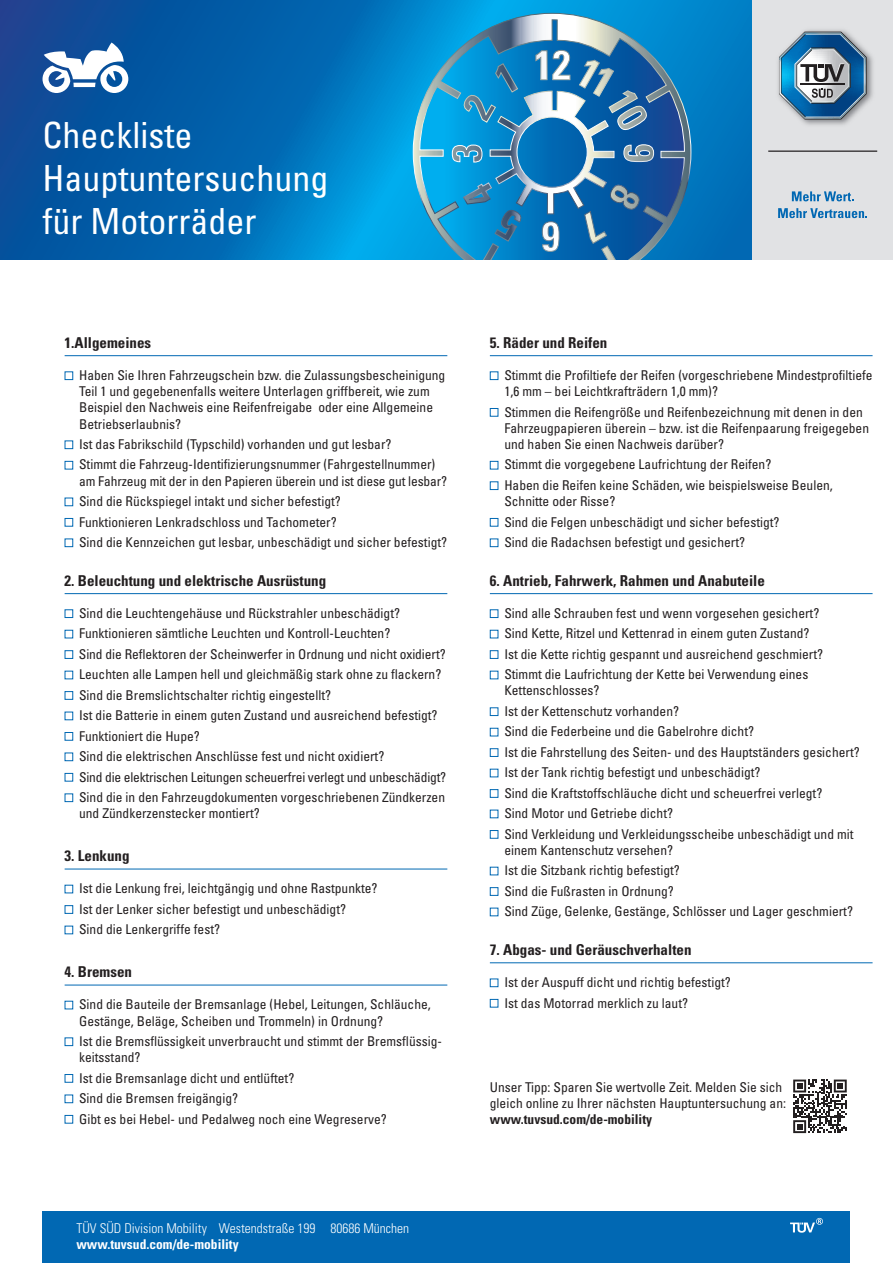
<style>
.page{position:relative;width:893px;height:1263px;background:#fff}
.page>*{position:absolute;margin:0;border:0;box-sizing:border-box;transform-origin:0 0}
.t1{font:condensed 36px/43.2px "Univers";color:#fff}
.bereich{font:700 condensed 15px "Univers";color:#231f20}
.t2{font:condensed 13.5px/16.2px "Univers";color:#231f20}
.Deckblatt-Fliegensch{font:300 condensed 13.5px "Univers";color:#fff}
.Deckblatt-Fliegensch-2{font:700 condensed 13.5px "Univers";color:#fff}
.s1{font-weight:700}
</style>
<div class="page">
<svg style="left:0;top:0;width:752px;height:260px;background:#026bb4"></svg>
<hr style="left:65px;top:355px;width:382px;height:1px;background:#0168b3">
<hr style="left:65px;top:593px;width:382px;height:1px;background:#0168b3">
<hr style="left:65px;top:869px;width:382px;height:1px;background:#0168b3">
<hr style="left:65px;top:985px;width:382px;height:1px;background:#0168b3">
<div style="left:65px;top:371px;width:8px;height:9px;border:1px solid #0168b3"></div>
<div style="left:65px;top:440px;width:8px;height:9px;border:1px solid #0168b3"></div>
<div style="left:65px;top:461px;width:8px;height:8px;border:1px solid #0168b3"></div>
<div style="left:65px;top:518px;width:8px;height:9px;border:1px solid #0168b3"></div>
<div style="left:65px;top:538px;width:8px;height:9px;border:1px solid #0168b3"></div>
<div style="left:65px;top:609px;width:8px;height:9px;border:1px solid #0168b3"></div>
<div style="left:65px;top:650px;width:8px;height:9px;border:1px solid #0168b3"></div>
<div style="left:65px;top:691px;width:8px;height:9px;border:1px solid #0168b3"></div>
<div style="left:65px;top:732px;width:8px;height:9px;border:1px solid #0168b3"></div>
<div style="left:65px;top:752px;width:8px;height:9px;border:1px solid #0168b3"></div>
<div style="left:65px;top:773px;width:8px;height:8px;border:1px solid #0168b3"></div>
<div style="left:65px;top:793px;width:8px;height:9px;border:1px solid #0168b3"></div>
<div style="left:65px;top:905px;width:8px;height:9px;border:1px solid #0168b3"></div>
<div style="left:65px;top:1037px;width:8px;height:9px;border:1px solid #0168b3"></div>
<div style="left:65px;top:1074px;width:8px;height:9px;border:1px solid #0168b3"></div>
<div style="left:65px;top:1094px;width:8px;height:9px;border:1px solid #0168b3"></div>
<div style="left:65px;top:1115px;width:8px;height:8px;border:1px solid #0168b3"></div>
<hr style="left:490px;top:355px;width:383px;height:1px;background:#0168b3">
<hr style="left:490px;top:593px;width:383px;height:1px;background:#0168b3">
<hr style="left:490px;top:962px;width:383px;height:1px;background:#0168b3">
<div style="left:490px;top:371px;width:8px;height:9px;border:1px solid #0168b3"></div>
<div style="left:490px;top:408px;width:8px;height:9px;border:1px solid #0168b3"></div>
<div style="left:490px;top:461px;width:8px;height:8px;border:1px solid #0168b3"></div>
<div style="left:490px;top:481px;width:8px;height:9px;border:1px solid #0168b3"></div>
<div style="left:490px;top:518px;width:8px;height:9px;border:1px solid #0168b3"></div>
<div style="left:490px;top:538px;width:8px;height:9px;border:1px solid #0168b3"></div>
<div style="left:490px;top:609px;width:8px;height:9px;border:1px solid #0168b3"></div>
<div style="left:490px;top:650px;width:8px;height:9px;border:1px solid #0168b3"></div>
<div style="left:490px;top:707px;width:8px;height:9px;border:1px solid #0168b3"></div>
<div style="left:490px;top:748px;width:8px;height:9px;border:1px solid #0168b3"></div>
<div style="left:490px;top:789px;width:8px;height:9px;border:1px solid #0168b3"></div>
<div style="left:490px;top:830px;width:8px;height:9px;border:1px solid #0168b3"></div>
<div style="left:490px;top:887px;width:8px;height:9px;border:1px solid #0168b3"></div>
<div style="left:490px;top:978px;width:8px;height:9px;border:1px solid #0168b3"></div>
<div style="left:490px;top:999px;width:8px;height:8px;border:1px solid #0168b3"></div>
<div style="left:752px;top:0;width:141px;height:264px;background:#e1e2e4"></div>
<hr style="left:768px;top:151px;width:109px;height:1px;background:#231f20">
<img style="left:778px;top:29px;width:95px;height:96px">
<svg style="left:779px;top:32px;width:88px;height:88px"></svg>
<svg style="left:792px;top:191px;width:61px;height:10px"></svg>
<svg style="left:778px;top:208px;width:89px;height:10px"></svg>
<div style="left:43px;top:1212px;width:807px;height:51px;background:#0168b3"></div>
<svg style="left:412px;top:12px;width:280px;height:248px;background:#2e89bf"></svg>
<div style="left:0;top:260px;width:893px;height:43px;background:#fff"></div>
<svg style="left:790px;top:1218px;width:33px;height:15px"></svg>
<svg style="left:793px;top:1079px;width:54px;height:54px"></svg>
<svg style="left:43px;top:43px;width:85px;height:50px"></svg>
<p class="t1" style="left:43px;top:113px;width:287px">Checkliste<br>Hauptuntersuchung</p>
<p class="t1" style="left:43px;top:199px;width:215px">für Motorräder</p>
<p class="bereich" style="left:65px;top:333px;width:88px">1.Allgemeines</p>
<p class="t2" style="left:79px;top:367px;width:368px">Haben Sie Ihren Fahrzeugschein bzw. die Zulassungsbescheinigung Teil 1 und gegebenenfalls weitere Unterlagen griffbereit, wie zum Beispiel den Nachweis eine Reifenfreigabe oder eine Allgemeine Betriebserlaubnis?</p>
<p class="t2" style="left:79px;top:436px;width:314px">Ist das Fabrikschild (Typschild) vorhanden und gut lesbar?</p>
<p class="t2" style="left:79px;top:456px;width:370px">Stimmt die Fahrzeug-Identifizierungsnummer (Fahrgestellnummer) am Fahrzeug mit der in den Papieren überein und ist diese gut lesbar?</p>
<p class="t2" style="left:79px;top:493px;width:263px">Sind die Rückspiegel intakt und sicher befestigt?</p>
<p class="t2" style="left:79px;top:513px;width:259px">Funktionieren Lenkradschloss und Tachometer?</p>
<p class="t2" style="left:79px;top:534px;width:369px">Sind die Kennzeichen gut lesbar, unbeschädigt und sicher befestigt?</p>
<p class="bereich" style="left:65px;top:571px;width:263px">2. Beleuchtung und elektrische Ausrüstung</p>
<p class="t2" style="left:79px;top:605px;width:322px">Sind die Leuchtengehäuse und Rückstrahler unbeschädigt?</p>
<p class="t2" style="left:79px;top:625px;width:313px">Funktionieren sämtliche Leuchten und Kontroll-Leuchten?</p>
<p class="t2" style="left:79px;top:646px;width:368px">Sind die Reflektoren der Scheinwerfer in Ordnung und nicht oxidiert?</p>
<p class="t2" style="left:79px;top:666px;width:364px">Leuchten alle Lampen hell und gleichmäßig stark ohne zu flackern?</p>
<p class="t2" style="left:79px;top:687px;width:253px">Sind die Bremslichtschalter richtig eingestellt?</p>
<p class="t2" style="left:79px;top:707px;width:360px">Ist die Batterie in einem guten Zustand und ausreichend befestigt?</p>
<p class="t2" style="left:79px;top:727px;width:122px">Funktioniert die Hupe?</p>
<p class="t2" style="left:79px;top:748px;width:307px">Sind die elektrischen Anschlüsse fest und nicht oxidiert?</p>
<p class="t2" style="left:79px;top:768px;width:369px">Sind die elektrischen Leitungen scheuerfrei verlegt und unbeschädigt?</p>
<p class="t2" style="left:79px;top:789px;width:367px">Sind die in den Fahrzeugdokumenten vorgeschriebenen Zündkerzen und Zündkerzenstecker montiert?</p>
<p class="bereich" style="left:65px;top:846px;width:66px">3. Lenkung</p>
<p class="t2" style="left:79px;top:880px;width:300px">Ist die Lenkung frei, leichtgängig und ohne Rastpunkte?</p>
<p class="t2" style="left:79px;top:901px;width:268px">Ist der Lenker sicher befestigt und unbeschädigt?</p>
<p class="t2" style="left:79px;top:921px;width:142px">Sind die Lenkergriffe fest?</p>
<p class="bereich" style="left:65px;top:962px;width:69px">4. Bremsen</p>
<p class="t2" style="left:79px;top:996px;width:353px">Sind die Bauteile der Bremsanlage (Hebel, Leitungen, Schläuche,<br>Gestänge, Beläge, Scheiben und Trommeln) in Ordnung?</p>
<p class="t2" style="left:79px;top:1033px;width:364px">Ist die Bremsflüssigkeit unverbraucht und stimmt der Bremsflüssig&shy;keitsstand?</p>
<p class="t2" style="left:79px;top:1069px;width:217px">Ist die Bremsanlage dicht und entlüftet?</p>
<p class="t2" style="left:79px;top:1090px;width:160px">Sind die Bremsen freigängig?</p>
<p class="t2" style="left:79px;top:1110px;width:309px">Gibt es bei Hebel- und Pedalweg noch eine Wegreserve?</p>
<p class="Deckblatt-Fliegensch" style="left:76px;top:1219px;width:334px">TÜV SÜD Division Mobility Westendstraße 199 80686 München</p>
<p class="Deckblatt-Fliegensch-2" style="left:76px;top:1235px;width:164px">www.tuvsud.com/de-mobility</p>
<p class="bereich" style="left:490px;top:333px;width:119px">5. Räder und Reifen</p>
<p class="t2" style="left:504px;top:367px;width:370px">Stimmt die Profiltiefe der Reifen (vorgeschriebene Mindestprofiltiefe<br>1,6 mm – bei Leichtkrafträdern 1,0 mm)?</p>
<p class="t2" style="left:504px;top:403px;width:366px">Stimmen die Reifengröße und Reifenbezeichnung mit denen in den<br>Fahrzeugpapieren überein – bzw. ist die Reifenpaarung freigegeben und haben Sie einen Nachweis darüber?</p>
<p class="t2" style="left:504px;top:456px;width:268px">Stimmt die vorgegebene Laufrichtung der Reifen?</p>
<p class="t2" style="left:504px;top:477px;width:330px">Haben die Reifen keine Schäden, wie beispielsweise Beulen,<br>Schnitte oder Risse?</p>
<p class="t2" style="left:504px;top:513px;width:277px">Sind die Felgen unbeschädigt und sicher befestigt?</p>
<p class="t2" style="left:504px;top:534px;width:242px">Sind die Radachsen befestigt und gesichert?</p>
<p class="bereich" style="left:490px;top:571px;width:276px">6. Antrieb, Fahrwerk, Rahmen und Anabuteile</p>
<p class="t2" style="left:504px;top:605px;width:316px">Sind alle Schrauben fest und wenn vorgesehen gesichert?</p>
<p class="t2" style="left:504px;top:625px;width:307px">Sind Kette, Ritzel und Kettenrad in einem guten Zustand?</p>
<p class="t2" style="left:504px;top:646px;width:320px">Ist die Kette richtig gespannt und ausreichend geschmiert?</p>
<p class="t2" style="left:504px;top:666px;width:305px">Stimmt die Laufrichtung der Kette bei Verwendung eines<br>Kettenschlosses?</p>
<p class="t2" style="left:504px;top:703px;width:176px">Ist der Kettenschutz vorhanden?</p>
<p class="t2" style="left:504px;top:723px;width:251px">Sind die Federbeine und die Gabelrohre dicht?</p>
<p class="t2" style="left:504px;top:744px;width:357px">Ist die Fahrstellung des Seiten- und des Hauptständers gesichert?</p>
<p class="t2" style="left:504px;top:764px;width:258px">Ist der Tank richtig befestigt und unbeschädigt?</p>
<p class="t2" style="left:504px;top:785px;width:319px">Sind die Kraftstoffschläuche dicht und scheuerfrei verlegt?</p>
<p class="t2" style="left:504px;top:805px;width:170px">Sind Motor und Getriebe dicht?</p>
<p class="t2" style="left:504px;top:825px;width:351px">Sind Verkleidung und Verkleidungsscheibe unbeschädigt und mit einem Kantenschutz versehen?</p>
<p class="t2" style="left:504px;top:862px;width:177px">Ist die Sitzbank richtig befestigt?</p>
<p class="t2" style="left:504px;top:883px;width:171px">Sind die Fußrasten in Ordnung?</p>
<p class="t2" style="left:504px;top:903px;width:350px">Sind Züge, Gelenke, Gestänge, Schlösser und Lager geschmiert?</p>
<p class="bereich" style="left:490px;top:940px;width:203px">7. Abgas- und Geräuschverhalten</p>
<p class="t2" style="left:504px;top:974px;width:228px">Ist der Auspuff dicht und richtig befestigt?</p>
<p class="t2" style="left:504px;top:994px;width:185px">Ist das Motorrad merklich zu laut?</p>
<p class="t2" style="left:490px;top:1078px;width:298px">Unser Tipp: Sparen Sie wertvolle Zeit. Melden Sie sich gleich online zu Ihrer nächsten Hauptuntersuchung an: <span class="s1">www.tuvsud.com/de-mobility</span></p>
</div>
